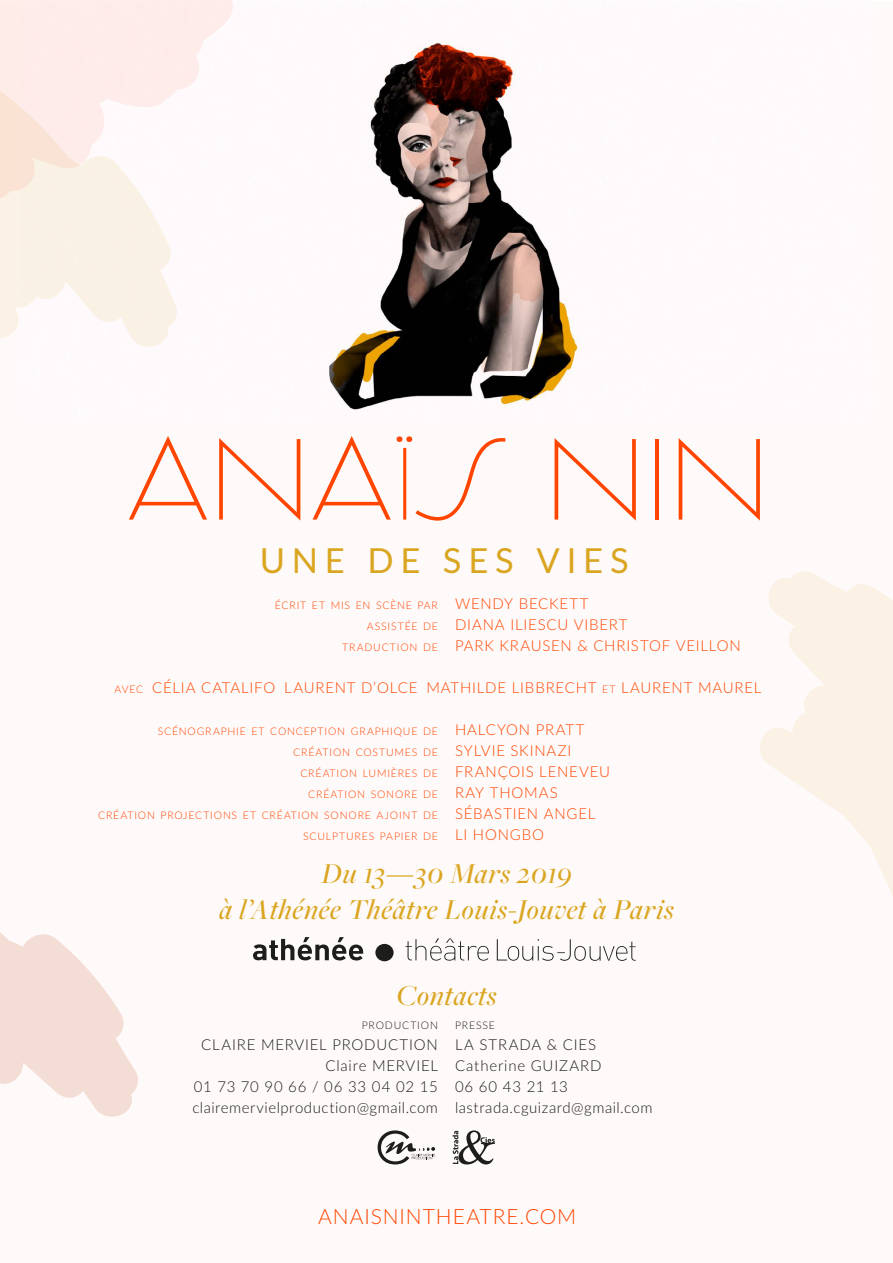
<style>
.page{position:relative;width:893px;height:1263px;background:#fff}
.page>*{position:absolute;margin:0;border:0;box-sizing:border-box;transform-origin:0 0}
.t1{font:34.5px "Lato";letter-spacing:.195em;color:#daa520}
.t2{font:italic 500 30px/36px "Freight Big Pro";letter-spacing:.02em;color:#daa520;text-align:center}
.t3{font:300 21px "Lato";letter-spacing:.045em;color:#ff4500}
.t4{font:300 15px/21px "Lato";letter-spacing:.045em;color:#1d1d1b}
.t5{font:300 15px/21px "Lato";letter-spacing:.055em;color:#ff4500}
.t6{font:300 15px "Lato";letter-spacing:.055em;color:#ff4500}
.t7{font:300 10.5px "Lato";letter-spacing:.075em;color:#ff4500}
.t8{font:300 10.5px "Lato";color:#1d1d1b}
.s1{font-style:inherit}
.s2{font-size:10.5px}
</style>
<div class="page">
<div style="left:0;top:1px;width:893px;height:1262px;background:#fffafa"></div>
<img style="left:329px;top:43px;width:249px;height:367px">
<svg style="left:0;top:932px;width:138px;height:185px"></svg>
<svg style="left:0;top:198px;width:177px;height:149px;fill:#faf1e5"></svg>
<svg style="left:0;top:0;width:233px;height:198px;fill:#fdece9"></svg>
<svg style="left:760px;top:571px;width:133px;height:325px"></svg>
<svg style="left:253px;top:937px;width:110px;height:23px"></svg>
<div style="left:375px;top:944px;width:19px;height:17px;background:#1d1d1b;border-radius:50%"></div>
<svg style="left:405px;top:938px;width:84px;height:23px"></svg>
<svg style="left:497px;top:939px;width:139px;height:22px"></svg>
<svg style="left:452px;top:1130px;width:43px;height:34px"></svg>
<svg style="left:378px;top:1130px;width:58px;height:34px"></svg>
<svg style="left:129px;top:436px;width:78px;height:84px"></svg>
<svg style="left:219px;top:438px;width:81px;height:82px"></svg>
<svg style="left:313px;top:436px;width:78px;height:84px"></svg>
<svg style="left:397px;top:436px;width:108px;height:85px"></svg>
<svg style="left:555px;top:438px;width:81px;height:83px"></svg>
<hr style="left:655px;top:439px;width:4px;height:81px;background:#ff4500">
<svg style="left:679px;top:438px;width:81px;height:83px"></svg>
<h1 class="t1" style="left:260px;top:536px;width:370px">UNE DE SES VIES</h1>
<p class="t7" style="left:275px;top:598px;width:8px">ÉCRIT</p>
<p class="t7" style="left:312px;top:598px;width:26px">ET MIS</p>
<p class="t7" style="left:356px;top:598px;width:8px">EN</p>
<p class="t7" style="left:376px;top:598px;width:29px">SCÈNE</p>
<p class="t7" style="left:417px;top:598px;width:8px">PAR</p>
<p class="t7" style="left:367px;top:619px;width:8px">ASSISTÉE</p>
<p class="t7" style="left:423px;top:619px;width:8px">DE</p>
<p class="t7" style="left:342px;top:640px;width:9px">TRADUCTION</p>
<p class="t7" style="left:423px;top:640px;width:8px">DE</p>
<h3 class="t5" style="left:455px;top:593px;width:287px"><span class="s1">WENDY</span> BECKETT<br>DIANA ILIESCU VIBERT<br>PARK KRAUSEN &amp; CHRISTOF VEILLON</h3>
<h3 class="t6" style="left:114px;top:677px;width:648px"><span class="s2">AVEC</span> CÉLIA CATALIFO LAURENT D’OLCE MATHILDE LIBBRECHT <span class="s2">ET</span> LAURENT MAUREL</h3>
<p class="t7" style="left:158px;top:724px;width:9px">SCÉNOGRAPHIE</p>
<p class="t7" style="left:251px;top:724px;width:28px">ET CONCEPTION</p>
<p class="t7" style="left:351px;top:724px;width:8px">GRAPHI</p>
<p class="t7" style="left:394px;top:724px;width:17px">QUE</p>
<p class="t7" style="left:423px;top:724px;width:8px">DE</p>
<p class="t7" style="left:293px;top:745px;width:8px">CRÉATION</p>
<p class="t7" style="left:356px;top:745px;width:9px">COSTUMES</p>
<p class="t7" style="left:423px;top:745px;width:8px">DE</p>
<p class="t7" style="left:300px;top:766px;width:8px">CRÉATION</p>
<p class="t7" style="left:363px;top:766px;width:8px">LUMI</p>
<p class="t7" style="left:391px;top:766px;width:14px">ÈRES</p>
<p class="t7" style="left:423px;top:766px;width:8px">DE</p>
<p class="t7" style="left:308px;top:787px;width:8px">CRÉATION</p>
<p class="t7" style="left:371px;top:787px;width:9px">SONORE</p>
<p class="t7" style="left:423px;top:787px;width:8px">DE</p>
<p class="t7" style="left:98px;top:808px;width:8px">CRÉATION</p>
<p class="t7" style="left:161px;top:808px;width:8px">PRO</p>
<p class="t7" style="left:183px;top:808px;width:13px">JECTIONS</p>
<p class="t7" style="left:243px;top:808px;width:27px">ET CRÉATION</p>
<p class="t7" style="left:324px;top:808px;width:9px">SONORE</p>
<p class="t7" style="left:377px;top:808px;width:22px">AJOINT</p>
<p class="t7" style="left:423px;top:808px;width:8px">DE</p>
<p class="t7" style="left:303px;top:829px;width:9px">SCULPTURES</p>
<p class="t7" style="left:380px;top:829px;width:8px">PAPIER</p>
<p class="t7" style="left:423px;top:829px;width:8px">DE</p>
<h3 class="t5" style="left:455px;top:719px;width:157px">HALCYON PRATT<br>SYLVIE SKINAZI<br>FRANÇOIS LENEVEU<br>RAY THOMAS<br>SÉBASTIEN ANGEL<br>LI HONGBO</h3>
<h2 class="t2" style="left:219px;top:855px;width:456px">Du 13—30 Mars 2019<br>à l’Athénée Théâtre Louis-Jouvet à Paris</h2>
<h2 class="t2" style="left:396px;top:977px;width:102px">Contacts</h2>
<p class="t8" style="left:362px;top:1018px;width:9px">PRODUCTION</p>
<h3 class="t4" style="left:192px;top:1034px;width:247px;text-align:right">CLAIRE MERVIEL PRODUCTION<br>Claire MERVIEL<br>01 73 70 90 66 / 06 33 04 02 15 clairemervielproduction@gmail.com</h3>
<p class="t8" style="left:455px;top:1018px;width:8px">PRESSE</p>
<h3 class="t4" style="left:455px;top:1034px;width:199px">LA STRADA &amp; CIES<br>Catherine GUIZARD<br>06 60 43 21 13 lastrada.cguizard@gmail.com</h3>
<h3 class="t3" style="left:318px;top:1202px;width:260px">ANAISNINTHEATRE.COM</h3>
</div>
